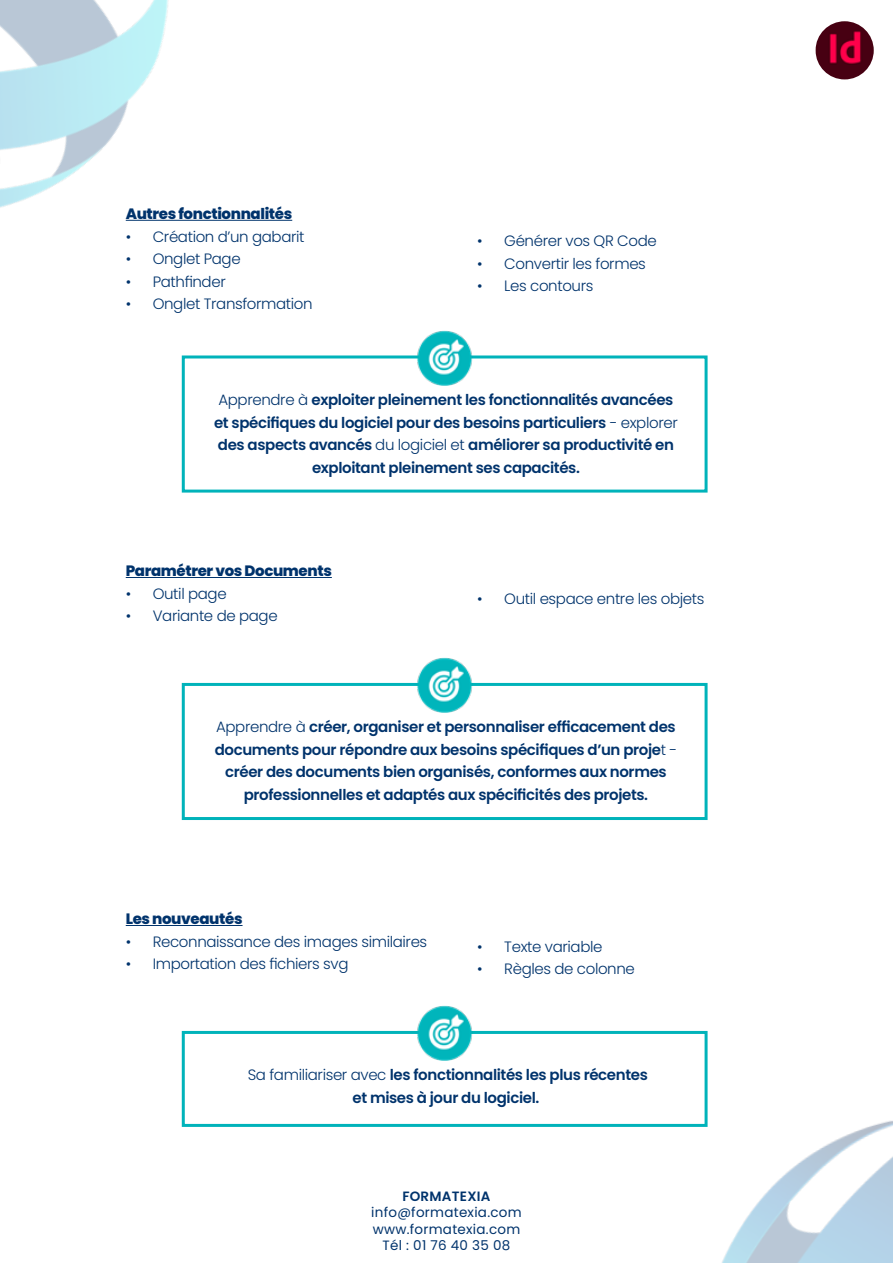
<style>
.page{position:relative;width:893px;height:1263px;background:#fff}
.page>*{position:absolute;margin:0;border:0;box-sizing:border-box;transform-origin:0 0}
.t1{font:600 15px/22.5px "Poppins";letter-spacing:-.025em;color:#00336c;text-align:center}
.t2{font:300 15px "Poppins";letter-spacing:-.025em;color:#00336c}
.t3{font:800 15px "Poppins";letter-spacing:-.025em;color:#00336c}
.t4{font:13.5px/16.5px "Poppins";letter-spacing:.02em;color:#00336c;text-align:center}
.t5{font:600 13.5px "Poppins";letter-spacing:.02em;color:#00336c}
.s1{font-weight:300}
</style>
<div class="page">
<img style="left:0;top:0;width:226px;height:221px">
<img style="left:722px;top:1121px;width:171px;height:142px">
<img style="left:815px;top:21px;width:59px;height:58px;border-radius:29px">
<hr style="left:126px;top:220px;width:166px;height:1px;background:#00336c">
<hr style="left:126px;top:577px;width:206px;height:1px;background:#00336c">
<div style="left:182px;top:355px;width:526px;height:138px;background:#fff;border:3px solid #00b3ba"></div>
<img style="left:415px;top:330px;width:59px;height:55px">
<div style="left:182px;top:683px;width:526px;height:137px;background:#fff;border:3px solid #00b3ba"></div>
<img style="left:415px;top:657px;width:59px;height:55px">
<hr style="left:126px;top:925px;width:117px;height:1px;background:#00336c">
<div style="left:182px;top:1031px;width:526px;height:96px;background:#fff;border:3px solid #00b3ba"></div>
<img style="left:415px;top:1005px;width:59px;height:55px">
<p class="t3" style="left:126px;top:205px;width:168px">Autres fonctionnalités</p>
<p class="t2" style="left:126px;top:228px;width:180px">• Création d’un gabarit</p>
<p class="t2" style="left:126px;top:250px;width:116px">• Onglet Page</p>
<p class="t2" style="left:126px;top:273px;width:102px">• Pathfinder</p>
<p class="t2" style="left:126px;top:295px;width:188px">• Onglet Transformation</p>
<p class="t2" style="left:477px;top:232px;width:181px">• Générer vos QR Code</p>
<p class="t2" style="left:477px;top:255px;width:170px">• Convertir les formes</p>
<p class="t2" style="left:477px;top:277px;width:118px">• Les contours</p>
<p class="t1" style="left:214px;top:389px;width:465px"><span class="s1">Apprendre à</span> exploiter pleinement les fonctionnalités avancées et spécifiques du logiciel pour des besoins particuliers <span class="s1">- explorer </span>des aspects avancés <span class="s1">du logiciel et</span> améliorer sa productivité en exploitant pleinement ses capacités.</p>
<p class="t3" style="left:126px;top:562px;width:208px">Paramétrer vos Documents</p>
<p class="t2" style="left:126px;top:585px;width:102px">• Outil page</p>
<p class="t2" style="left:126px;top:607px;width:153px">• Variante de page</p>
<p class="t2" style="left:477px;top:590px;width:229px">• Outil espace entre les objets</p>
<p class="t1" style="left:215px;top:716px;width:464px"><span class="s1">Apprendre à</span> créer, organiser et personnaliser efficacement des documents pour répondre aux besoins spécifiques d’un proje<span class="s1">t - </span>créer des documents bien organisés, conformes aux normes professionnelles et adaptés aux spécificités des projets.</p>
<p class="t3" style="left:126px;top:910px;width:118px">Les nouveautés</p>
<p class="t2" style="left:126px;top:933px;width:303px">• Reconnaissance des images similaires</p>
<p class="t2" style="left:126px;top:955px;width:224px">• Importation des fichiers svg</p>
<p class="t2" style="left:477px;top:938px;width:127px">• Texte variable</p>
<p class="t2" style="left:477px;top:960px;width:159px">• Règles de colonne</p>
<p class="t1" style="left:248px;top:1064px;width:402px"><span class="s1">Sa familiariser avec</span> les fonctionnalités les plus récentes et mises à jour du logiciel.</p>
<p class="t5" style="left:402px;top:1188px;width:90px">FORMATEXIA</p>
<p class="t4" style="left:371px;top:1204px;width:152px">info@formatexia.com www.formatexia.com<br>Tél : 01 76 40 35 08</p>
</div>
